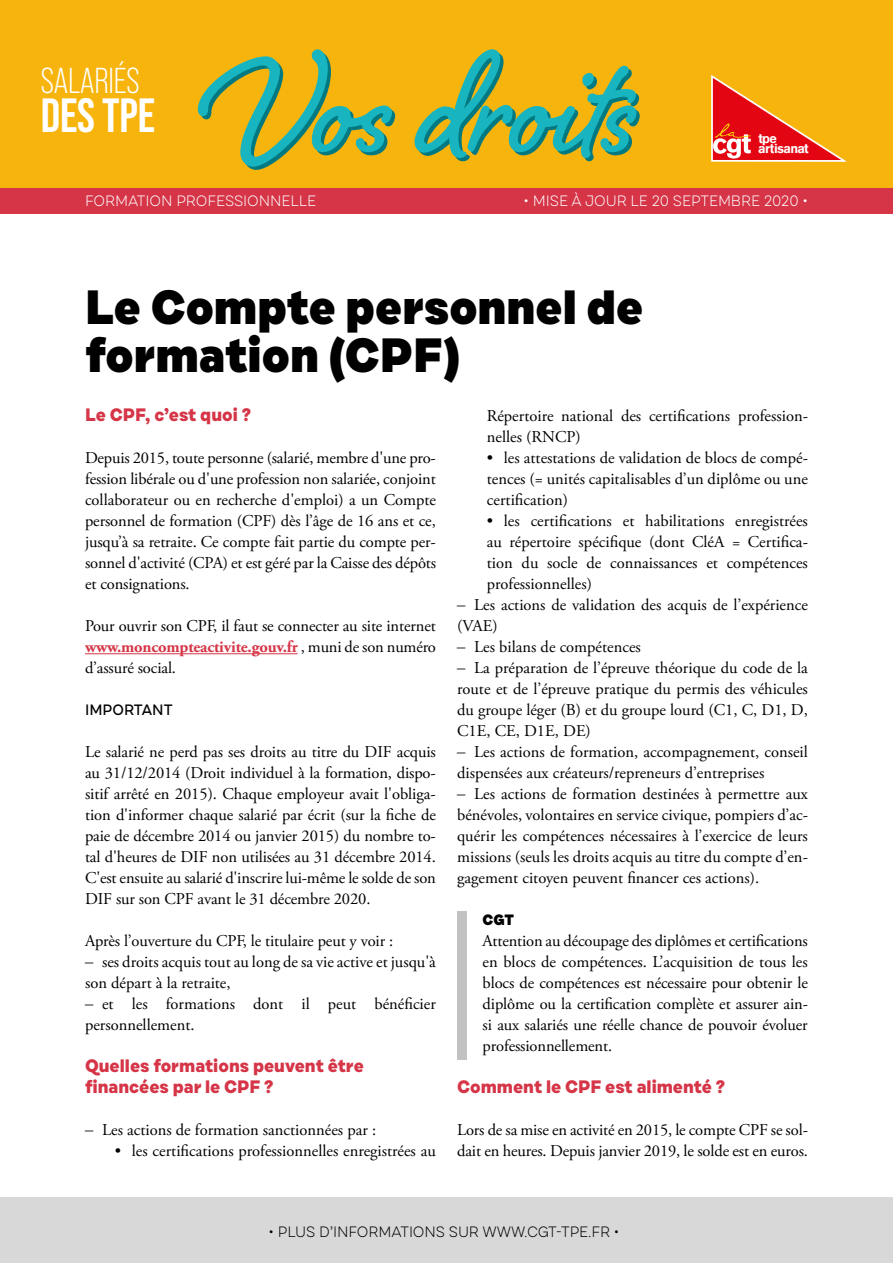
<style>
.page{position:relative;width:893px;height:1263px;background:#fff}
.page>*{position:absolute;margin:0;border:0;box-sizing:border-box;transform-origin:0 0}
.t1{font:700 184.5px "Shelby";letter-spacing:-.005em;color:#027980}
.TITRE_NV1{font:900 48px/48px "Draft C";color:#000}
.t2{font:700 48px "Bebas Neue Pro";letter-spacing:-.005em;color:#fff}
.t3{font:36px "Bebas Neue Pro";letter-spacing:-.005em;color:#fff}
.TITRE_NV2{font:800 18px/21px "Draft C";color:#d53547}
.t4{font:16.5px/21px "Adobe Garamond Pro";color:#000;text-align:justify}
.t5{font:300 15px "Draft C";letter-spacing:-.01em;color:#fff}
.t6{font:300 15px "Draft C";letter-spacing:-.01em;color:#000}
.TITRE_NV3{font:500 15px "Draft C";color:#000}
.TITRE_NV3-2{font:900 15px "Draft C";color:#000}
.t7{font:900 12.75px/10.5px "Akzidenz Grotesk";letter-spacing:-.05em;color:#fff}
.s1{font-weight:700;color:#d53547}
.s2{font-family:"Times New Roman"}
</style>
<div class="page">
<div style="left:0;top:0;width:893px;height:188px;background:#f7b40c"></div>
<svg style="left:711px;top:75px;width:135px;height:87px"></svg>
<div style="left:0;top:188px;width:893px;height:25px;background:#d53547"></div>
<div style="left:0;top:1197px;width:893px;height:66px;background:#d8d8d8"></div>
<hr style="left:85px;top:653px;width:213px;height:1px;background:#d53547">
<div style="left:457px;top:911px;width:10px;height:149px;background:#c2c2c2"></div>
<h3 class="t3" style="left:41px;top:60px;width:100px">SALARIÉS</h3>
<h2 class="t2" style="left:41px;top:87px;width:116px">DES TPE</h2>
<h1 class="t1" style="left:210px;top:-18px;width:431px">Vos droits</h1>
<p class="t7" style="left:758px;top:133px;width:52px">tpe artisanat</p>
<p class="t5" style="left:85px;top:191px;width:233px">FORMATION PROFESSIONNELLE</p>
<p class="t5" style="left:524px;top:192px;width:286px">• MISE À JOUR LE 20 SEPTEMBRE 2020 •</p>
<p class="TITRE_NV1" style="left:85px;top:285px;width:560px">Le Compte personnel de formation (CPF)</p>
<p class="TITRE_NV2" style="left:85px;top:405px;width:168px">Le CPF, c’est quoi ?</p>
<p class="t4" style="left:85px;top:448px;width:353px">Depuis 2015, toute personne (salarié, membre d'une pro&shy;fession libérale ou d'une profession non salariée, conjoint collaborateur ou en recherche d'emploi) a un Compte personnel de formation (CPF) dès l’âge de 16 ans et ce, jusqu’à sa retraite. Ce compte fait partie du compte per&shy;sonnel d'activité (CPA) et est géré par la Caisse des dépôts et consignations.</p>
<p class="t4" style="left:85px;top:616px;width:352px">Pour ouvrir son CPF, il faut se connecter au site internet <span class="s1">www.moncompteactivite.gouv.fr</span> , muni de son numéro d’assuré social.</p>
<p class="TITRE_NV3" style="left:85px;top:701px;width:89px">IMPORTANT</p>
<p class="t4" style="left:85px;top:742px;width:352px">Le salarié ne perd pas ses droits au titre du DIF acquis au 31/12/2014 (Droit individuel à la formation, dispo&shy;sitif arrêté en 2015). Chaque employeur avait l'obliga&shy;tion d'informer chaque salarié par écrit (sur la fiche de paie de décembre 2014 ou janvier 2015) du nombre to&shy;tal d'heures de DIF non utilisées au 31 décembre 2014.<br>C'est ensuite au salarié d'inscrire lui-même le solde de son DIF sur son CPF avant le 31 décembre 2020.</p>
<p class="t4" style="left:85px;top:931px;width:310px">Après l’ouverture du CPF, le titulaire peut y voir :</p>
<p class="t4" style="left:85px;top:952px;width:352px"><span class="s2">–</span> ses droits acquis tout au long de sa vie active et jusqu'à son départ à la retraite,</p>
<p class="t4" style="left:85px;top:994px;width:352px"><span class="s2">–</span> et les formations dont il peut bénéficier personnellement.</p>
<p class="TITRE_NV2" style="left:85px;top:1056px;width:280px">Quelles formations peuvent être financées par le CPF ?</p>
<p class="t4" style="left:85px;top:1120px;width:293px"><span class="s2">–</span> Les actions de formation sanctionnées par :</p>
<p class="t4" style="left:115px;top:1141px;width:323px">• les certifications professionnelles enregistrées au</p>
<p class="t4" style="left:487px;top:406px;width:323px">Répertoire national des certifications profession&shy;nelles (RNCP)</p>
<p class="t4" style="left:487px;top:448px;width:323px">• les attestations de validation de blocs de compé&shy;tences (= unités capitalisables d’un diplôme ou une certification)</p>
<p class="t4" style="left:487px;top:511px;width:323px">• les certifications et habilitations enregistrées au répertoire spécifique (dont CléA = Certifica&shy;tion du socle de connaissances et compétences professionnelles)</p>
<p class="t4" style="left:457px;top:595px;width:352px"><span class="s2">–</span> Les actions de validation des acquis de l’expérience (VAE)</p>
<p class="t4" style="left:457px;top:637px;width:185px"><span class="s2">–</span> Les bilans de compétences</p>
<p class="t4" style="left:457px;top:658px;width:352px"><span class="s2">–</span> La préparation de l’épreuve théorique du code de la route et de l’épreuve pratique du permis des véhicules du groupe léger (B) et du groupe lourd (C1, C, D1, D, C1E, CE, D1E, DE)</p>
<p class="t4" style="left:457px;top:742px;width:352px"><span class="s2">–</span> Les actions de formation, accompagnement, conseil dispensées aux créateurs/repreneurs d’entreprises</p>
<p class="t4" style="left:457px;top:784px;width:352px"><span class="s2">–</span> Les actions de formation destinées à permettre aux bénévoles, volontaires en service civique, pompiers d’ac&shy;quérir les compétences nécessaires à l’exercice de leurs missions (seuls les droits acquis au titre du compte d’en&shy;gagement citoyen peuvent financer ces actions).</p>
<p class="TITRE_NV3-2" style="left:483px;top:910px;width:33px">CGT</p>
<p class="t4" style="left:483px;top:931px;width:327px">Attention au découpage des diplômes et certifications en blocs de compétences. L’acquisition de tous les blocs de compétences est nécessaire pour obtenir le diplôme ou la certification complète et assurer ain&shy;si aux salariés une réelle chance de pouvoir évoluer professionnellement.</p>
<p class="TITRE_NV2" style="left:457px;top:1077px;width:270px">Comment le CPF est alimenté ?</p>
<p class="t4" style="left:457px;top:1120px;width:352px">Lors de sa mise en activité en 2015, le compte CPF se sol&shy;dait en heures. Depuis janvier 2019, le solde est en euros.</p>
<p class="t6" style="left:268px;top:1223px;width:353px">• PLUS D’INFORMATIONS SUR WWW.CGT-TPE.FR •</p>
</div>
